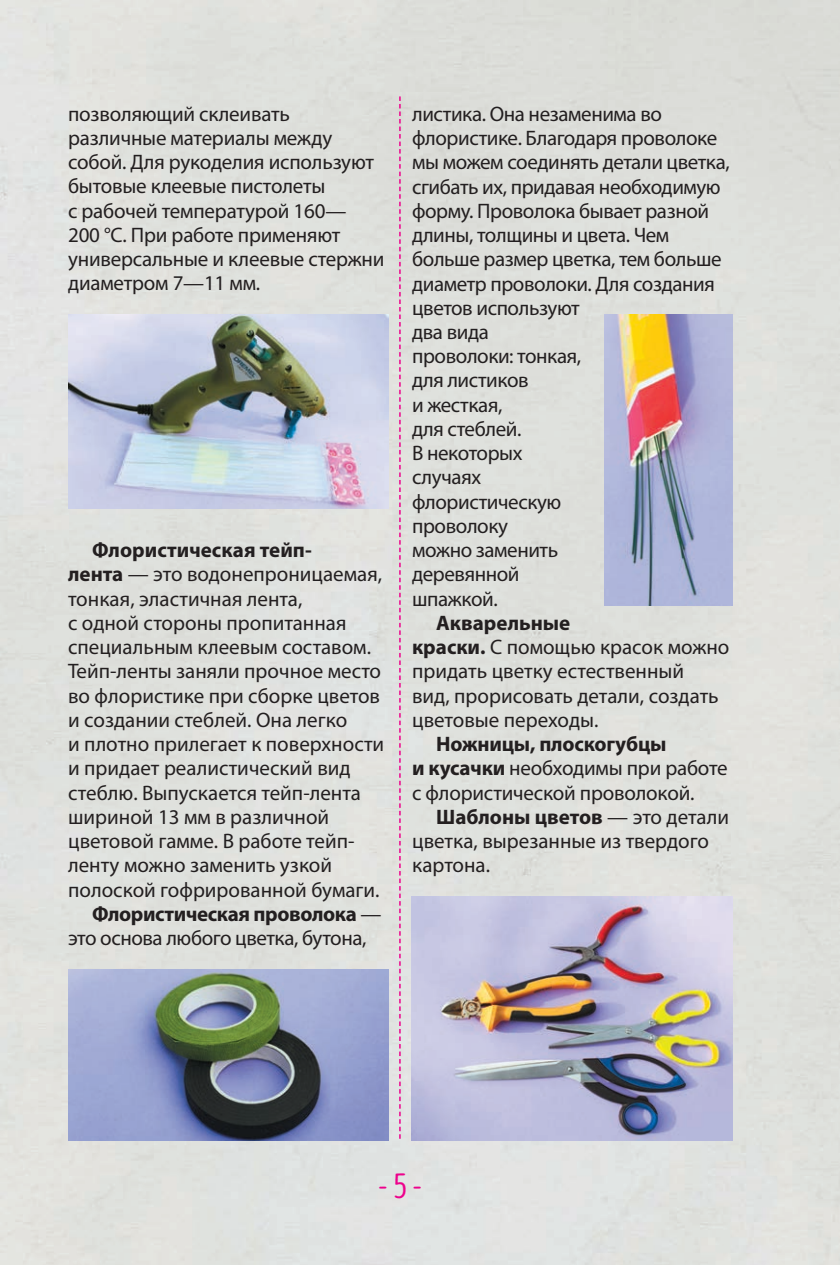
<style>
.page{position:relative;width:840px;height:1265px;background:#fff}
.page>*{position:absolute;margin:0;border:0;box-sizing:border-box;transform-origin:0 0}
.t1{font:36px "Intro Head R Base";color:#ed028c}
.t2{font:21px/24.2px "Myriad Pro";letter-spacing:-.01em;color:#231f20}
.t3{font:700 21px "Myriad Pro";letter-spacing:-.015em;color:#231f20}
.s1{font-weight:700}
.s2{font-weight:400}
</style>
<div class="page">
<div style="left:0;top:0;width:839px;height:1264px;background:#dfe1dd"></div>
<img style="left:68px;top:314px;width:320px;height:194px">
<img style="left:68px;top:969px;width:320px;height:171px">
<img style="left:604px;top:314px;width:127px;height:291px">
<img style="left:411px;top:896px;width:320px;height:244px">
<svg style="left:399px;top:96px;width:1px;height:1042px"></svg>
<p class="t2" style="left:68px;top:101px;width:318px">позволяющий склеивать различные материалы между собой. Для рукоделия используют бытовые клеевые пистолеты<br>с рабочей температурой 160—<br>200 °C. При работе применяют универсальные и клеевые стержни диаметром 7—11 мм.</p>
<p class="t3" style="left:92px;top:536px;width:221px">Флористическая тейп-</p>
<p class="t2" style="left:68px;top:562px;width:315px"><span class="s1">лента</span> — это водонепроницаемая,</p>
<p class="t2" style="left:68px;top:586px;width:235px">тонкая, эластичная лента,</p>
<p class="t2" style="left:68px;top:610px;width:280px">с одной стороны пропитанная</p>
<p class="t2" style="left:68px;top:634px;width:304px">специальным клеевым составом.</p>
<p class="t2" style="left:68px;top:658px;width:314px">Тейп-ленты заняли прочное место</p>
<p class="t2" style="left:68px;top:683px;width:313px">во флористике при сборке цветов</p>
<p class="t2" style="left:68px;top:707px;width:280px">и создании стеблей. Она легко</p>
<p class="t2" style="left:68px;top:731px;width:317px">и плотно прилегает к поверхности</p>
<p class="t2" style="left:68px;top:755px;width:284px">и придает реалистический вид</p>
<p class="t2" style="left:68px;top:780px;width:294px">стеблю. Выпускается тейп-лента</p>
<p class="t2" style="left:68px;top:804px;width:262px">шириной 13 мм в различной</p>
<p class="t2" style="left:68px;top:828px;width:288px">цветовой гамме. В работе тейп-</p>
<p class="t2" style="left:68px;top:852px;width:265px">ленту можно заменить узкой</p>
<p class="t2" style="left:68px;top:877px;width:313px">полоской гофрированной бумаги.</p>
<p class="t3" style="left:92px;top:900px;width:291px">Флористическая проволока <span class="s2">—</span></p>
<p class="t2" style="left:68px;top:925px;width:300px">это основа любого цветка, бутона,</p>
<p class="t2" style="left:412px;top:101px;width:319px">листика. Она незаменима во флористике. Благодаря проволоке мы можем соединять детали цветка, сгибать их, придавая необходимую форму. Проволока бывает разной длины, толщины и цвета. Чем больше размер цветка, тем больше диаметр проволоки. Для создания цветов используют<br>два вида<br>проволоки: тонкая,<br>для листиков<br>и жесткая,<br>для стеблей.<br>В некоторых<br>случаях<br>флористическую<br>проволоку<br>можно заменить<br>деревянной<br>шпажкой.</p>
<p class="t2" style="left:412px;top:610px;width:319px;text-indent:24px"><span class="s1">Акварельные<br>краски.</span> С помощью красок можно придать цветку естественный<br>вид, прорисовать детали, создать цветовые переходы.</p>
<p class="t2" style="left:412px;top:731px;width:317px;text-indent:24px"><span class="s1">Ножницы, плоскогубцы<br>и кусачки</span> необходимы при работе с флористической проволокой.</p>
<p class="t2" style="left:412px;top:804px;width:318px;text-indent:24px"><span class="s1">Шаблоны цветов</span> — это детали цветка, вырезанные из твердого картона.</p>
<h1 class="t1" style="left:377px;top:1166px;width:47px">- 5 -</h1>
</div>
